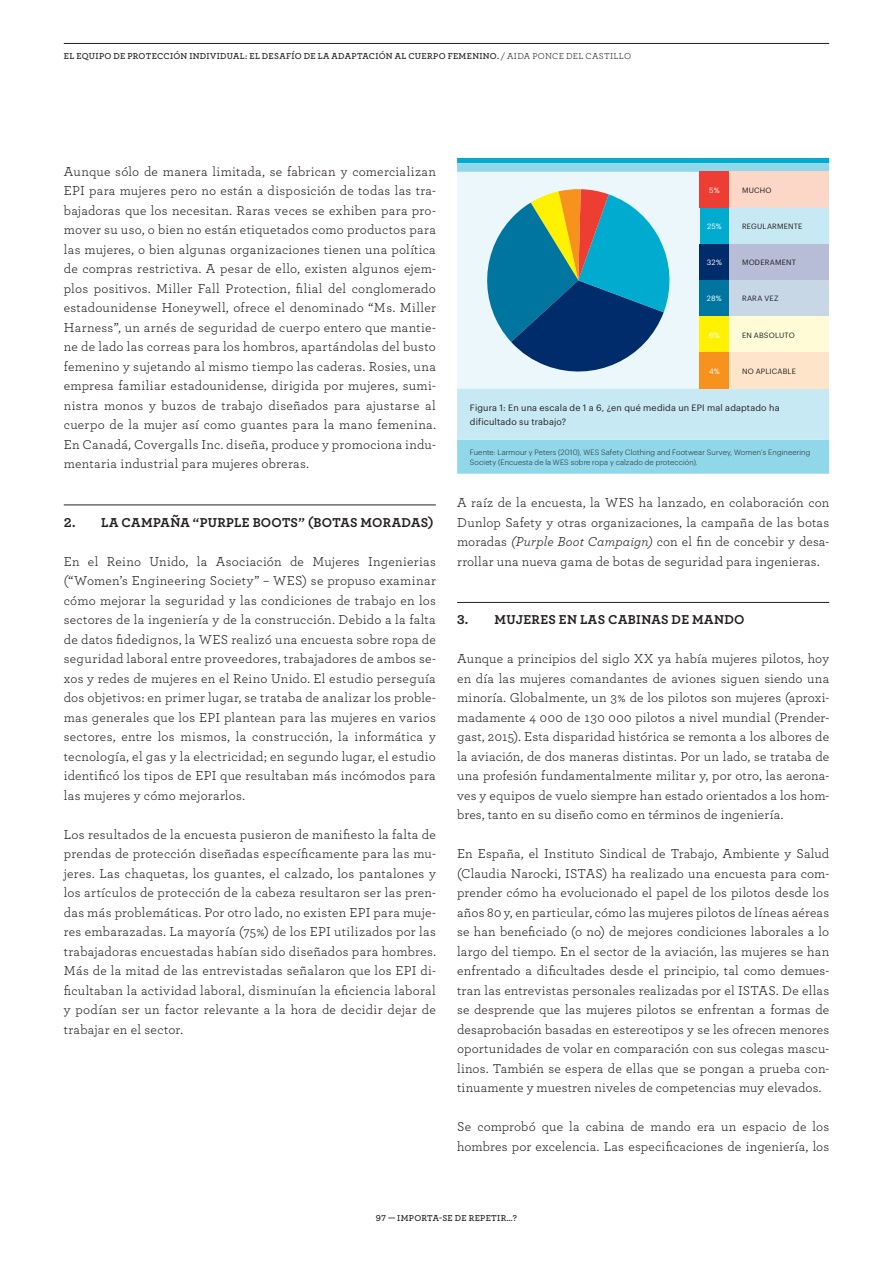
<style>
.page{position:relative;width:893px;height:1263px;background:#fff}
.page>*{position:absolute;margin:0;border:0;box-sizing:border-box;transform-origin:0 0}
.t1{font:13.5px/19.5px "Archer Pro";letter-spacing:.01em;color:#231f20;text-align:justify}
.titulo_1{font:700 13.5px "Archer Pro";letter-spacing:.025em;color:#231f20}
.t2{font:600 9px "Archer Pro";letter-spacing:.03em;color:#231f20}
.t3{font:9px/13.5px "Graphik";letter-spacing:.02em;color:#231f20}
.t4{font:300 7.5px/10.5px "Graphik";letter-spacing:.02em;color:#231f20}
.t5{font:7.5px "Graphik";letter-spacing:.025em;color:#231f20}
.t6{font:7.5px "Graphik";color:#fff}
.s1{font-weight:400}
.s2{font-style:italic}
</style>
<div class="page">
<hr style="left:64px;top:504px;width:372px;height:1px;background:#231f20">
<hr style="left:457px;top:602px;width:372px;height:1px;background:#231f20">
<hr style="left:64px;top:43px;width:765px;height:1px;background:#231f20">
<div style="left:457px;top:440px;width:372px;height:34px;background:#90d7e9"></div>
<svg style="left:457px;top:383px;width:372px;height:57px;background:#c9e9f3"></svg>
<div style="left:699px;top:352px;width:30px;height:37px;background:#f7931d"></div>
<div style="left:729px;top:352px;width:100px;height:37px;background:#fee5ca"></div>
<svg style="left:457px;top:158px;width:372px;height:225px;background:#99bbc1"></svg>
<p class="t2" style="left:64px;top:49px;width:569px">EL EQUIPO DE PROTECCIÓN INDIVIDUAL: EL DESAFÍO DE LA ADAPTACIÓN AL CUERPO FEMENINO. <span class="s1">/ AIDA PONCE DEL CASTILLO</span></p>
<p class="t1" style="left:64px;top:161px;width:374px">Aunque sólo de manera limitada, se fabrican y comercializan EPI para mujeres pero no están a disposición de todas las tra&shy;bajadoras que los necesitan. Raras veces se exhiben para pro&shy;mover su uso, o bien no están etiquetados como productos para las mujeres, o bien algunas organizaciones tienen una política de compras restrictiva. A pesar de ello, existen algunos ejem&shy;plos positivos. Miller Fall Protection, filial del conglomerado estadounidense Honeywell, ofrece el denominado “Ms. Miller Harness”, un arnés de seguridad de cuerpo entero que mantie&shy;ne de lado las correas para los hombros, apartándolas del busto femenino y sujetando al mismo tiempo las caderas. Rosies, una empresa familiar estadounidense, dirigida por mujeres, sumi&shy;nistra monos y buzos de trabajo diseñados para ajustarse al cuerpo de la mujer así como guantes para la mano femenina.<br>En Canadá, Covergalls Inc. diseña, produce y promociona indu&shy;mentaria industrial para mujeres obreras.</p>
<p class="titulo_1" style="left:64px;top:511px;width:371px">2. LA CAMPAÑA “PURPLE BOOTS” (BOTAS MORADAS)</p>
<p class="t1" style="left:64px;top:551px;width:374px">En el Reino Unido, la Asociación de Mujeres Ingenierias (“Women’s Engineering Society” – WES) se propuso examinar cómo mejorar la seguridad y las condiciones de trabajo en los sectores de la ingeniería y de la construcción. Debido a la falta de datos fidedignos, la WES realizó una encuesta sobre ropa de seguridad laboral entre proveedores, trabajadores de ambos se&shy;xos y redes de mujeres en el Reino Unido. El estudio perseguía dos objetivos: en primer lugar, se trataba de analizar los proble&shy;mas generales que los EPI plantean para las mujeres en varios sectores, entre los mismos, la construcción, la informática y tecnología, el gas y la electricidad; en segundo lugar, el estudio identificó los tipos de EPI que resultaban más incómodos para las mujeres y cómo mejorarlos.</p>
<p class="t1" style="left:64px;top:824px;width:374px">Los resultados de la encuesta pusieron de manifiesto la falta de prendas de protección diseñadas específicamente para las mu&shy;jeres. Las chaquetas, los guantes, el calzado, los pantalones y los artículos de protección de la cabeza resultaron ser las pren&shy;das más problemáticas. Por otro lado, no existen EPI para muje&shy;res embarazadas. La mayoría (75%) de los EPI utilizados por las trabajadoras encuestadas habían sido diseñados para hombres.<br>Más de la mitad de las entrevistadas señalaron que los EPI di&shy;ficultaban la actividad laboral, disminuían la eficiencia laboral y podían ser un factor relevante a la hora de decidir dejar de trabajar en el sector.</p>
<p class="t6" style="left:709px;top:185px;width:12px">5%</p>
<p class="t5" style="left:742px;top:185px;width:31px">MUCHO</p>
<p class="t6" style="left:707px;top:221px;width:16px">25%</p>
<p class="t5" style="left:742px;top:221px;width:62px">REGULARMENTE</p>
<p class="t6" style="left:707px;top:257px;width:16px">32%</p>
<p class="t5" style="left:742px;top:257px;width:55px">MODERAMENT</p>
<p class="t6" style="left:707px;top:293px;width:16px">28%</p>
<p class="t5" style="left:742px;top:293px;width:38px">RARA VEZ</p>
<p class="t6" style="left:709px;top:329px;width:12px">6%</p>
<p class="t5" style="left:742px;top:329px;width:54px">EN ABSOLUTO</p>
<p class="t6" style="left:709px;top:365px;width:12px">4%</p>
<p class="t5" style="left:742px;top:365px;width:56px">NO APLICABLE</p>
<p class="t3" style="left:470px;top:400px;width:311px">Figura 1: En una escala de 1 a 6, ¿en qué medida un EPI mal adaptado ha dificultado su trabajo?</p>
<p class="t4" style="left:470px;top:446px;width:342px">Fuente: Larmour y Peters (2010), WES Safety Clothing and Footwear Survey, Women’s Engineering<br>Society (Encuesta de la WES sobre ropa y calzado de protección).</p>
<p class="t1" style="left:457px;top:492px;width:374px">A raíz de la encuesta, la WES ha lanzado, en colaboración con Dunlop Safety y otras organizaciones, la campaña de las botas moradas <span class="s2">(Purple Boot Campaign)</span> con el fin de concebir y desa&shy;rrollar una nueva gama de botas de seguridad para ingenieras.</p>
<p class="titulo_1" style="left:457px;top:609px;width:289px">3. MUJERES EN LAS CABINAS DE MANDO</p>
<p class="t1" style="left:457px;top:648px;width:374px">Aunque a principios del siglo XX ya había mujeres pilotos, hoy en día las mujeres comandantes de aviones siguen siendo una minoría. Globalmente, un 3% de los pilotos son mujeres (aproxi&shy;madamente 4 000 de 130 000 pilotos a nivel mundial (Prender&shy;gast, 2015). Esta disparidad histórica se remonta a los albores de la aviación, de dos maneras distintas. Por un lado, se trataba de una profesión fundamentalmente militar y, por otro, las aerona&shy;ves y equipos de vuelo siempre han estado orientados a los hom&shy;bres, tanto en su diseño como en términos de ingeniería.</p>
<p class="t1" style="left:457px;top:843px;width:374px">En España, el Instituto Sindical de Trabajo, Ambiente y Salud (Claudia Narocki, ISTAS) ha realizado una encuesta para com&shy;prender cómo ha evolucionado el papel de los pilotos desde los años 80 y, en particular, cómo las mujeres pilotos de líneas aéreas se han beneficiado (o no) de mejores condiciones laborales a lo largo del tiempo. En el sector de la aviación, las mujeres se han enfrentado a dificultades desde el principio, tal como demues&shy;tran las entrevistas personales realizadas por el ISTAS. De ellas se desprende que las mujeres pilotos se enfrentan a formas de desaprobación basadas en estereotipos y se les ofrecen menores oportunidades de volar en comparación con sus colegas mascu&shy;linos. También se espera de ellas que se pongan a prueba con&shy;tinuamente y muestren niveles de competencias muy elevados.</p>
<p class="t1" style="left:457px;top:1116px;width:374px">Se comprobó que la cabina de mando era un espacio de los hombres por excelencia. Las especificaciones de ingeniería, los</p>
<p class="t2" style="left:376px;top:1211px;width:143px">97 — IMPORTA-SE DE REPETIR…?</p>
</div>
